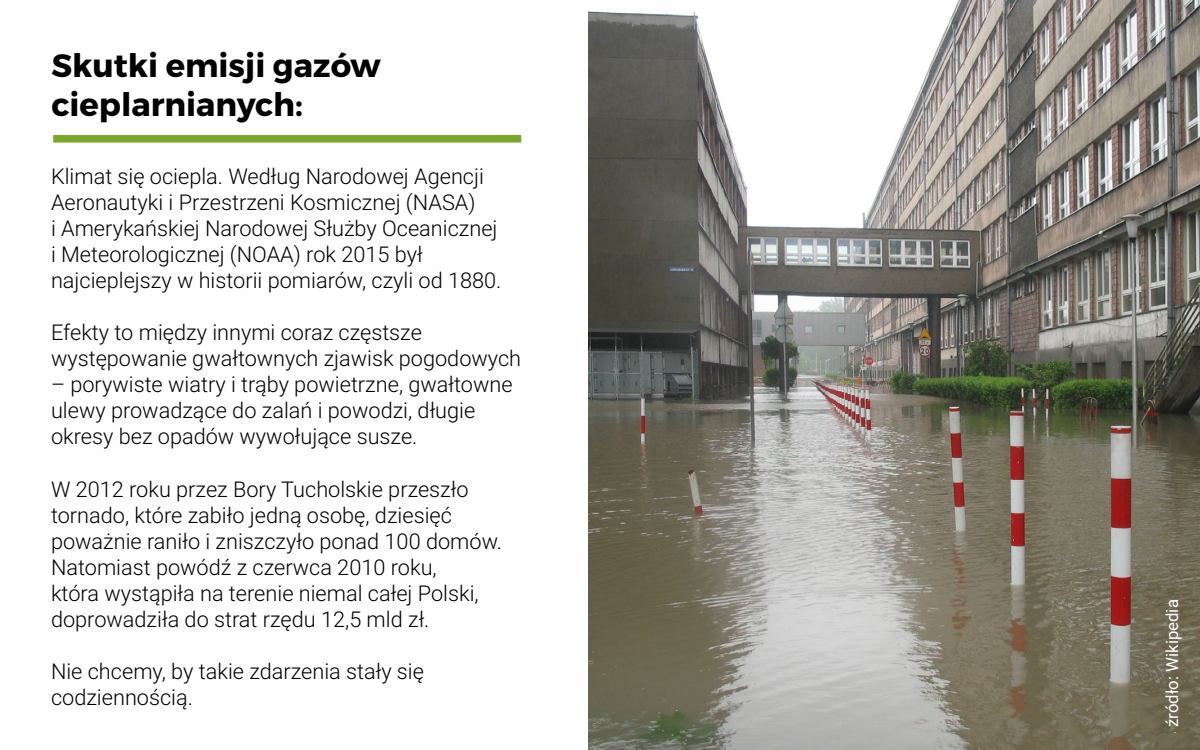
<style>
.page{position:relative;width:1200px;height:750px;background:#fff}
.page>*{position:absolute;margin:0;border:0;box-sizing:border-box;transform-origin:0 0}
.t1{font:700 32.25px/38.7px "Montserrat";color:#000}
.t2{font:300 21.75px/26.1px "Roboto";color:#000}
.t3{font:16.8px "Roboto";color:#fff}
</style>
<div class="page">
<img style="left:589px;top:0;width:611px;height:750px">
<div style="left:53px;top:135px;width:468px;height:8px;background:#7ba828"></div>
<h1 class="t1" style="left:51px;top:47px;width:331px">Skutki emisji gazów cieplarnianych:</h1>
<p class="t2" style="left:51px;top:162px;width:452px">Klimat się ociepla. Według Narodowej Agencji Aeronautyki i Przestrzeni Kosmicznej (NASA)<br>i Amerykańskiej Narodowej Służby Oceanicznej i Meteorologicznej (NOAA) rok 2015 był najcieplejszy w historii pomiarów, czyli od 1880.</p>
<p class="t2" style="left:51px;top:318px;width:472px">Efekty to między innymi coraz częstsze występowanie gwałtownych zjawisk pogodowych</p>
<p class="t2" style="left:51px;top:371px;width:463px">– porywiste wiatry i trąby powietrzne, gwałtowne ulewy prowadzące do zalań i powodzi, długie okresy bez opadów wywołujące susze.</p>
<p class="t2" style="left:51px;top:475px;width:452px">W 2012 roku przez Bory Tucholskie przeszło tornado, które zabiło jedną osobę, dziesięć poważnie raniło i zniszczyło ponad 100 domów.<br>Natomiast powódź z czerwca 2010 roku,<br>która wystąpiła na terenie niemal całej Polski, doprowadziła do strat rzędu 12,5 mld zł.</p>
<p class="t2" style="left:51px;top:657px;width:375px">Nie chcemy, by takie zdarzenia stały się codziennością.</p>
<p class="t3" style="left:1161px;top:727px;width:129px;rotate:-90deg">źródło: Wikipedia</p>
</div>
